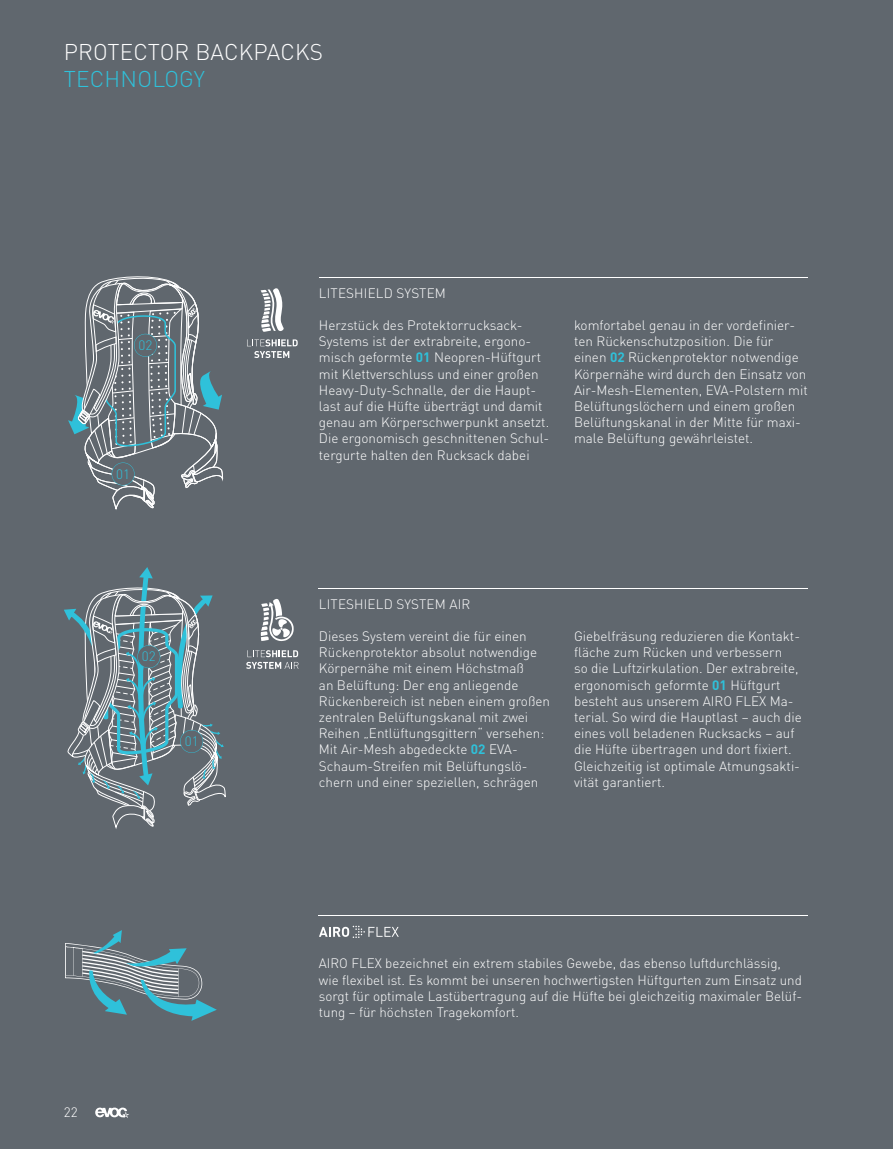
<style>
.page{position:relative;width:893px;height:1149px;background:#fff}
.page>*{position:absolute;margin:0;border:0;box-sizing:border-box;transform-origin:0 0}
.t1{font:300 22.5px "DINOT";letter-spacing:.005em;color:#fff}
.t2{font:300 22.5px "DINOT";letter-spacing:.01em;color:#2fc1da}
.t3{font:300 13.5px/16.2px "DINOT";color:#fff}
.t4{font:300 13.5px "DINOT";color:#2fc1da}
.s1{font-weight:700;color:#2fc1da}
</style>
<div class="page">
<div style="left:0;top:0;width:893px;height:1148px;background:#60676e"></div>
<svg style="left:247px;top:288px;width:51px;height:70px"></svg>
<svg style="left:246px;top:599px;width:53px;height:70px"></svg>
<svg style="left:64px;top:276px;width:162px;height:553px"></svg>
<hr style="left:319px;top:587px;width:489px;height:1px;background:#fff">
<hr style="left:319px;top:915px;width:489px;height:1px;background:#fff">
<hr style="left:319px;top:277px;width:489px;height:1px;background:#fff">
<svg style="left:319px;top:925px;width:80px;height:12px"></svg>
<svg style="left:65px;top:930px;width:152px;height:90px"></svg>
<svg style="left:95px;top:1107px;width:34px;height:10px"></svg>
<h1 class="t1" style="left:64px;top:44px;width:261px">PROTECTOR BACKPACKS</h1>
<h1 class="t2" style="left:64px;top:71px;width:143px">TECHNOLOGY</h1>
<p class="t4" style="left:139px;top:340px;width:15px">02</p>
<p class="t4" style="left:116px;top:469px;width:15px">01</p>
<p class="t4" style="left:142px;top:651px;width:15px">02</p>
<p class="t4" style="left:185px;top:736px;width:15px">01</p>
<p class="t3" style="left:64px;top:1105px;width:15px">22</p>
<p class="t3" style="left:319px;top:286px;width:128px">LITESHIELD SYSTEM</p>
<p class="t3" style="left:319px;top:318px;width:232px">Herzstück des Protektorrucksack-Systems ist der extrabreite, ergono&shy;misch geformte <span class="s1">01</span> Neopren-Hüftgurt mit Klettverschluss und einer großen Heavy-Duty-Schnalle, der die Haupt&shy;last auf die Hüfte überträgt und damit genau am Körperschwerpunkt ansetzt.<br>Die ergonomisch geschnittenen Schul&shy;tergurte halten den Rucksack dabei</p>
<p class="t3" style="left:574px;top:318px;width:235px">komfortabel genau in der vordefinier&shy;ten Rückenschutzposition. Die für einen <span class="s1">02</span> Rückenprotektor notwendige Körpernähe wird durch den Einsatz von Air-Mesh-Elementen, EVA-Polstern mit Belüftungslöchern und einem großen Belüftungskanal in der Mitte für maxi&shy;male Belüftung gewährleistet.</p>
<p class="t3" style="left:319px;top:597px;width:153px">LITESHIELD SYSTEM AIR</p>
<p class="t3" style="left:319px;top:629px;width:233px">Dieses System vereint die für einen Rückenprotektor absolut notwendige Körpernähe mit einem Höchstmaß<br>an Belüftung: Der eng anliegende Rückenbereich ist neben einem großen zentralen Belüftungskanal mit zwei Reihen „Entlüftungsgittern“ versehen:<br>Mit Air-Mesh abgedeckte <span class="s1">02</span> EVA-Schaum-Streifen mit Belüftungslö&shy;chern und einer speziellen, schrägen</p>
<p class="t3" style="left:574px;top:629px;width:229px">Giebelfräsung reduzieren die Kontakt&shy;fläche zum Rücken und verbessern<br>so die Luftzirkulation. Der extrabreite, ergonomisch geformte <span class="s1">01</span> Hüftgurt besteht aus unserem AIRO FLEX Ma&shy;terial. So wird die Hauptlast – auch die eines voll beladenen Rucksacks – auf die Hüfte übertragen und dort fixiert.<br>Gleichzeitig ist optimale Atmungsakti&shy;vität garantiert.</p>
<p class="t3" style="left:319px;top:956px;width:485px">AIRO FLEX bezeichnet ein extrem stabiles Gewebe, das ebenso luftdurchlässig, wie flexibel ist. Es kommt bei unseren hochwertigsten Hüftgurten zum Einsatz und sorgt für optimale Lastübertragung auf die Hüfte bei gleichzeitig maximaler Belüf&shy;tung – für höchsten Tragekomfort.</p>
</div>
